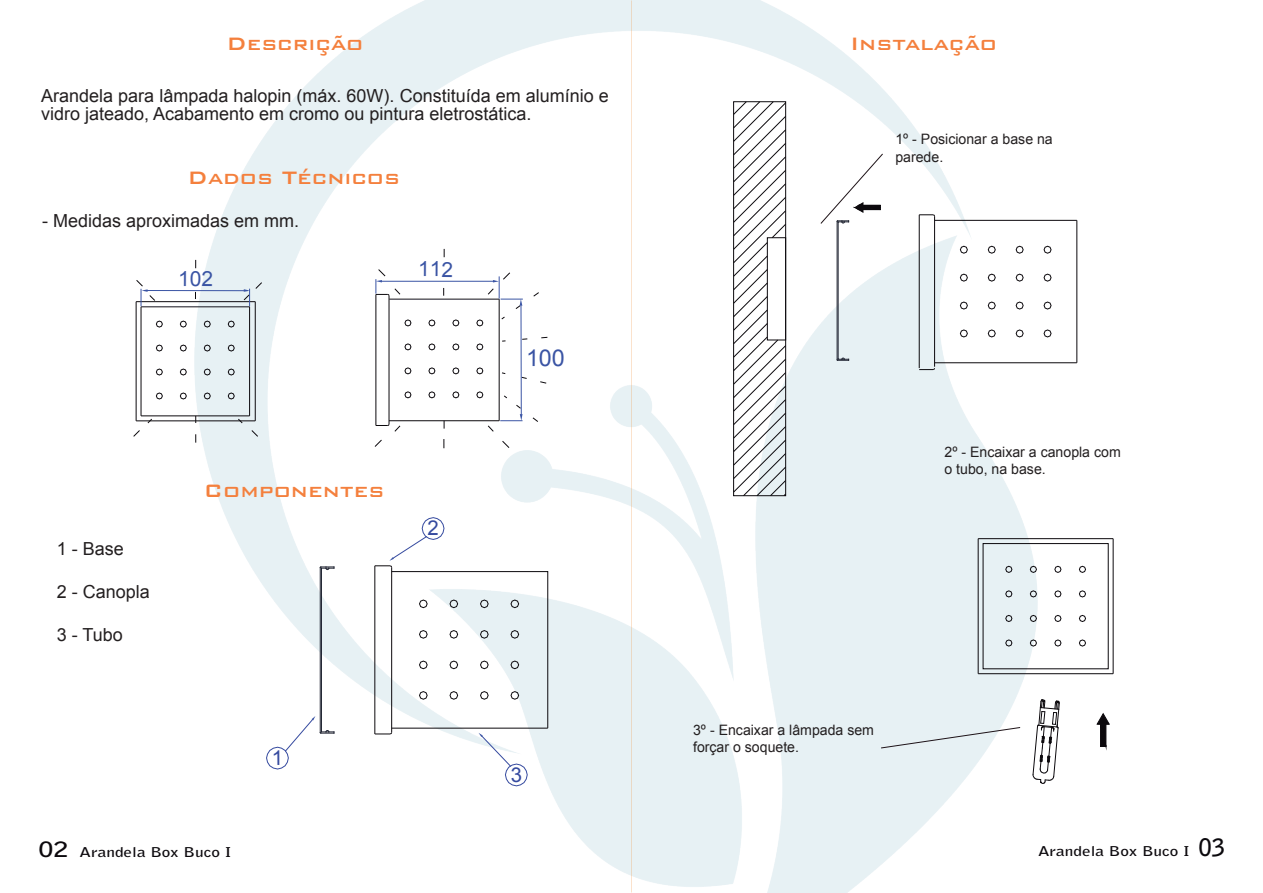
<style>
.page{position:relative;width:1263px;height:893px;background:#fff}
.page>*{position:absolute;margin:0;border:0;box-sizing:border-box;transform-origin:0 0}
.t1{font:500 24px "Bank Gothic BT";color:#f4803d}
.t2{font:23.25px "Arial";color:#3a54a4}
.t3{font:21px "Arial";letter-spacing:-.01em;color:#3a54a4}
.t4{font:20.4px "Arial";color:#354a9f}
.t5{font:18px/18px "Arial";color:#231f20}
.t6{font:14.4px/17.2px "Arial";color:#231f20}
.t7{font:700 13.5px "Bell Gothic Std";color:#0c090d;scale:1.28 1}
.s1{font-size:21px}
.s2{font-size:24px;color:#0b090d}
</style>
<div class="page">
<img style="left:194px;top:0;width:844px;height:893px">
<svg style="left:733px;top:101px;width:53px;height:395px"></svg>
<svg style="left:1096px;top:713px;width:14px;height:37px"></svg>
<svg style="left:1005px;top:615px;width:7px;height:7px"></svg>
<svg style="left:1005px;top:590px;width:7px;height:7px"></svg>
<svg style="left:1005px;top:639px;width:7px;height:7px"></svg>
<svg style="left:1079px;top:615px;width:7px;height:7px"></svg>
<svg style="left:1054px;top:615px;width:7px;height:7px"></svg>
<svg style="left:1030px;top:615px;width:7px;height:7px"></svg>
<svg style="left:1079px;top:639px;width:7px;height:7px"></svg>
<svg style="left:1054px;top:639px;width:7px;height:7px"></svg>
<svg style="left:1030px;top:639px;width:7px;height:7px"></svg>
<svg style="left:1079px;top:590px;width:7px;height:7px"></svg>
<svg style="left:1054px;top:590px;width:7px;height:7px"></svg>
<svg style="left:1030px;top:590px;width:7px;height:7px"></svg>
<svg style="left:1079px;top:566px;width:7px;height:7px"></svg>
<svg style="left:1054px;top:566px;width:7px;height:7px"></svg>
<svg style="left:1030px;top:566px;width:7px;height:7px"></svg>
<svg style="left:1005px;top:566px;width:7px;height:7px"></svg>
<hr style="left:978px;top:538px;width:135px;height:1px;background:#0c090d">
<hr style="left:1113px;top:539px;width:1px;height:135px;background:#0c090d">
<hr style="left:978px;top:539px;width:1px;height:135px;background:#0c090d">
<hr style="left:978px;top:673px;width:135px;height:1px;background:#0c090d">
<hr style="left:934px;top:216px;width:1px;height:151px;background:#0c090d">
<hr style="left:919px;top:215px;width:1px;height:153px;background:#0c090d">
<hr style="left:1076px;top:220px;width:1px;height:143px;background:#0c090d">
<hr style="left:934px;top:362px;width:143px;height:1px;background:#0c090d">
<svg style="left:919px;top:368px;width:16px;height:2px"></svg>
<hr style="left:934px;top:220px;width:143px;height:1px;background:#0c090d">
<svg style="left:919px;top:214px;width:16px;height:3px"></svg>
<svg style="left:960px;top:246px;width:8px;height:8px"></svg>
<svg style="left:988px;top:246px;width:8px;height:8px"></svg>
<svg style="left:1016px;top:246px;width:8px;height:8px"></svg>
<svg style="left:1044px;top:246px;width:7px;height:8px"></svg>
<svg style="left:988px;top:274px;width:8px;height:8px"></svg>
<svg style="left:1016px;top:274px;width:8px;height:8px"></svg>
<svg style="left:1044px;top:274px;width:7px;height:8px"></svg>
<svg style="left:988px;top:330px;width:8px;height:7px"></svg>
<svg style="left:1016px;top:330px;width:8px;height:7px"></svg>
<svg style="left:1044px;top:330px;width:7px;height:7px"></svg>
<svg style="left:988px;top:302px;width:8px;height:7px"></svg>
<svg style="left:1016px;top:302px;width:8px;height:7px"></svg>
<svg style="left:1044px;top:302px;width:7px;height:7px"></svg>
<svg style="left:960px;top:330px;width:8px;height:7px"></svg>
<svg style="left:960px;top:274px;width:8px;height:8px"></svg>
<svg style="left:960px;top:302px;width:8px;height:7px"></svg>
<svg style="left:405px;top:367px;width:6px;height:7px"></svg>
<svg style="left:405px;top:343px;width:6px;height:7px"></svg>
<svg style="left:405px;top:391px;width:6px;height:7px"></svg>
<svg style="left:476px;top:367px;width:7px;height:7px"></svg>
<svg style="left:452px;top:367px;width:7px;height:7px"></svg>
<svg style="left:428px;top:367px;width:7px;height:7px"></svg>
<svg style="left:476px;top:391px;width:7px;height:7px"></svg>
<svg style="left:452px;top:391px;width:7px;height:7px"></svg>
<svg style="left:428px;top:391px;width:7px;height:7px"></svg>
<svg style="left:476px;top:343px;width:7px;height:7px"></svg>
<svg style="left:452px;top:343px;width:7px;height:7px"></svg>
<svg style="left:428px;top:343px;width:7px;height:7px"></svg>
<svg style="left:476px;top:320px;width:7px;height:6px"></svg>
<svg style="left:452px;top:320px;width:7px;height:6px"></svg>
<svg style="left:428px;top:320px;width:7px;height:6px"></svg>
<svg style="left:405px;top:320px;width:6px;height:6px"></svg>
<svg style="left:156px;top:369px;width:7px;height:6px"></svg>
<svg style="left:156px;top:345px;width:7px;height:6px"></svg>
<svg style="left:156px;top:393px;width:7px;height:6px"></svg>
<svg style="left:228px;top:369px;width:7px;height:6px"></svg>
<svg style="left:204px;top:369px;width:7px;height:6px"></svg>
<svg style="left:180px;top:369px;width:7px;height:6px"></svg>
<svg style="left:228px;top:393px;width:7px;height:6px"></svg>
<svg style="left:204px;top:393px;width:7px;height:6px"></svg>
<svg style="left:180px;top:393px;width:7px;height:6px"></svg>
<svg style="left:228px;top:345px;width:7px;height:6px"></svg>
<svg style="left:204px;top:345px;width:7px;height:6px"></svg>
<svg style="left:180px;top:345px;width:7px;height:6px"></svg>
<svg style="left:228px;top:321px;width:7px;height:6px"></svg>
<svg style="left:204px;top:321px;width:7px;height:6px"></svg>
<svg style="left:180px;top:321px;width:7px;height:6px"></svg>
<svg style="left:156px;top:321px;width:7px;height:6px"></svg>
<svg style="left:375px;top:517px;width:173px;height:269px"></svg>
<hr style="left:392px;top:728px;width:156px;height:1px;background:#0c090d">
<svg style="left:266px;top:716px;width:69px;height:53px"></svg>
<hr style="left:321px;top:569px;width:1px;height:162px;background:#202432">
<hr style="left:320px;top:568px;width:1px;height:164px;background:#202432">
<svg style="left:320px;top:566px;width:15px;height:4px"></svg>
<svg style="left:501px;top:316px;width:4px;height:4px"></svg>
<svg style="left:533px;top:292px;width:6px;height:5px"></svg>
<svg style="left:532px;top:417px;width:6px;height:5px"></svg>
<svg style="left:540px;top:381px;width:7px;height:3px"></svg>
<hr style="left:147px;top:290px;width:101px;height:1px;background:#3a54a4">
<hr style="left:381px;top:281px;width:114px;height:1px;background:#3a54a4">
<hr style="left:521px;top:306px;width:1px;height:108px;background:#3a54a4">
<svg style="left:133px;top:430px;width:7px;height:7px"></svg>
<svg style="left:251px;top:430px;width:7px;height:7px"></svg>
<svg style="left:238px;top:419px;width:5px;height:4px"></svg>
<svg style="left:502px;top:441px;width:8px;height:7px"></svg>
<svg style="left:374px;top:439px;width:8px;height:8px"></svg>
<hr style="left:141px;top:307px;width:1px;height:109px;background:#0c090d">
<hr style="left:249px;top:307px;width:1px;height:109px;background:#0c090d">
<hr style="left:141px;top:416px;width:109px;height:1px;background:#0c090d">
<hr style="left:255px;top:302px;width:1px;height:119px;background:#0c090d">
<hr style="left:136px;top:301px;width:119px;height:1px;background:#0c090d">
<hr style="left:136px;top:302px;width:1px;height:119px;background:#0c090d">
<hr style="left:136px;top:421px;width:119px;height:1px;background:#0c090d">
<hr style="left:376px;top:294px;width:1px;height:131px;background:#0c090d">
<hr style="left:389px;top:296px;width:1px;height:128px;background:#0c090d">
<hr style="left:389px;top:420px;width:110px;height:1px;background:#0c090d">
<hr style="left:499px;top:299px;width:1px;height:122px;background:#0c090d">
<svg style="left:376px;top:424px;width:24px;height:8px"></svg>
<hr style="left:389px;top:299px;width:110px;height:1px;background:#231f20">
<hr style="left:141px;top:307px;width:109px;height:1px;background:#231f20">
<svg style="left:488px;top:272px;width:35px;height:37px"></svg>
<svg style="left:376px;top:269px;width:24px;height:27px"></svg>
<svg style="left:136px;top:280px;width:19px;height:26px"></svg>
<svg style="left:243px;top:282px;width:19px;height:24px"></svg>
<svg style="left:488px;top:405px;width:34px;height:27px"></svg>
<svg style="left:881px;top:727px;width:139px;height:21px"></svg>
<svg style="left:1032px;top:699px;width:28px;height:85px"></svg>
<svg style="left:837px;top:358px;width:12px;height:3px"></svg>
<hr style="left:838px;top:222px;width:1px;height:137px;background:#202432">
<hr style="left:837px;top:221px;width:1px;height:139px;background:#202432">
<svg style="left:820px;top:153px;width:70px;height:71px"></svg>
<h1 class="t1" style="left:226px;top:31px;width:138px">Descrição</h1>
<p class="t5" style="left:41px;top:87px;width:569px">Arandela para lâmpada halopin (máx. 60W). Constituída em alumínio e vidro jateado, Acabamento em cromo ou pintura eletrostática.</p>
<h1 class="t1" style="left:187px;top:164px;width:214px">Dados Técnicos</h1>
<p class="t5" style="left:42px;top:212px;width:259px">- Medidas aproximadas em mm.</p>
<p class="t3" style="left:178px;top:265px;width:37px">102</p>
<p class="t3" style="left:418px;top:255px;width:37px">112</p>
<p class="t5" style="left:57px;top:540px;width:69px">1 - Base</p>
<p class="t5" style="left:57px;top:583px;width:95px">2 - Canopla</p>
<p class="t5" style="left:57px;top:626px;width:68px">3 - Tubo</p>
<h1 class="t1" style="left:204px;top:477px;width:182px">Componentes</h1>
<p class="t4" style="left:427px;top:515px;width:13px">2</p>
<p class="t4" style="left:272px;top:745px;width:13px">1</p>
<p class="t2" style="left:526px;top:343px;width:40px">100</p>
<p class="t4" style="left:511px;top:762px;width:13px">3</p>
<h1 class="t1" style="left:850px;top:31px;width:149px">Instalação</h1>
<p class="t6" style="left:895px;top:131px;width:159px">1º - Posicionar a base na parede.</p>
<p class="t6" style="left:944px;top:444px;width:178px">2º - Encaixar a canopla com o tubo, na base.</p>
<p class="t6" style="left:693px;top:721px;width:182px">3º - Encaixar a lâmpada sem forçar o soquete.</p>
<p class="t7" style="left:39px;top:843px;width:152px"><span class="s1">02</span> Arandela Box Buco I</p>
<p class="t7" style="left:1038px;top:843px;width:148px">Arandela Box Buco I <span class="s2">03</span></p>
</div>
